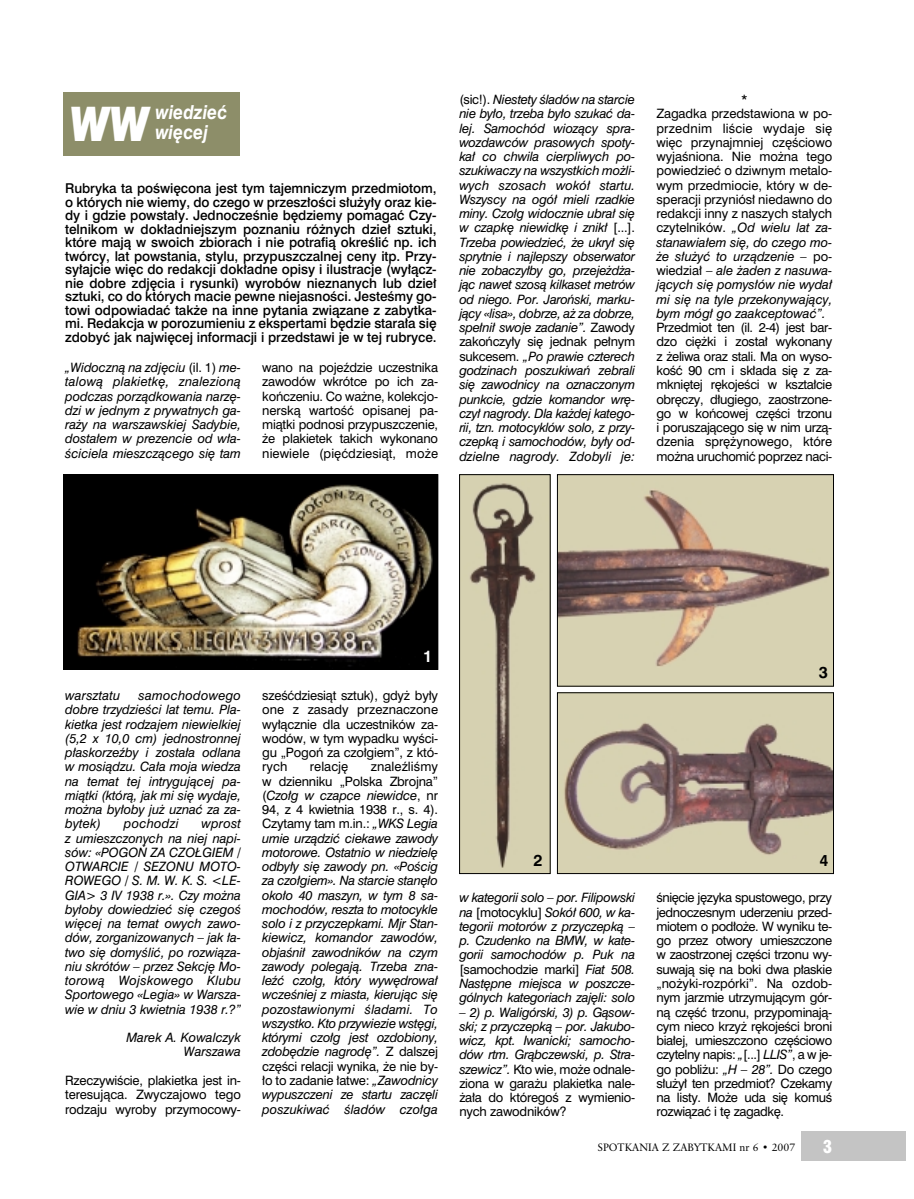
<style>
.page{position:relative;width:914px;height:1199px;background:#fff}
.page>*{position:absolute;margin:0;border:0;box-sizing:border-box;transform-origin:0 0}
.t1{font:italic 59.55px "Swis 721 Blk PL";color:#fff;scale:.7 1}
.t2{font:italic 700 18px/19.5px "Swis 721 PL";color:#fff;scale:.9 1}
.t3{font:16.5px "Swis 721 Blk Cn PL";color:#fff}
.t4{font:700 15px "Swis 721 PL";color:#000}
.t5{font:700 15px "Swis 721 PL";color:#fff}
.t6{font:700 15px "Swis 721 PL";color:#000;scale:.93 1}
.t7{font:12.6px/13.5px "Swis 721 Md PL";letter-spacing:-.005em;color:#000;text-align:justify}
.t8{font:italic 12px/14.2px "Swis 721 PL";letter-spacing:-.005em;color:#000;text-align:justify}
.t9{font:12px/14.2px "Swis 721 PL";letter-spacing:-.005em;color:#000;text-align:justify}
.t10{font:italic 12px "Swis 721 PL";letter-spacing:.015em;color:#000}
.t11{font:10.5px "Class Garmnd PL";color:#000}
.s1{font-style:normal}
.s2{font-style:italic}
</style>
<div class="page">
<div style="left:801px;top:1131px;width:105px;height:30px;background:#c4c4c4"></div>
<div style="left:64px;top:92px;width:176px;height:64px;background:#8d8e69"></div>
<img style="left:66px;top:476px;width:370px;height:191px">
<div style="left:64px;top:474px;width:374px;height:195px;border:1px solid #000"></div>
<img style="left:559px;top:476px;width:272px;height:208px">
<div style="left:557px;top:474px;width:276px;height:212px;border:1px solid #000"></div>
<img style="left:461px;top:476px;width:87px;height:395px">
<div style="left:459px;top:474px;width:91px;height:399px;border:1px solid #000"></div>
<img style="left:559px;top:694px;width:272px;height:177px">
<div style="left:557px;top:692px;width:276px;height:181px;border:1px solid #000"></div>
<h1 class="t1" style="left:71px;top:91px;width:115px">ww</h1>
<h2 class="t2" style="left:155px;top:104px;width:81px">wiedzieć więcej</h2>
<p class="t7" style="left:65px;top:182px;width:373px">Rubryka ta poświęcona jest tym tajemniczym przedmiotom, o których nie wiemy, do czego w przeszłości służyły oraz kie&shy;dy i gdzie powstały. Jednocześnie będziemy pomagać Czy&shy;telnikom w dokładniejszym poznaniu różnych dzieł sztuki, które mają w swoich zbiorach i nie potrafią określić np. ich twórcy, lat powstania, stylu, przypuszczalnej ceny itp. Przy&shy;syłajcie więc do redakcji dokładne opisy i ilustracje (wyłącz&shy;nie dobre zdjęcia i rysunki) wyrobów nieznanych lub dzieł sztuki, co do których macie pewne niejasności. Jesteśmy go&shy;towi odpowiadać także na inne pytania związane z zabytka&shy;mi. Redakcja w porozumieniu z ekspertami będzie starała się zdobyć jak najwięcej informacji i przedstawi je w tej rubryce.</p>
<p class="t8" style="left:65px;top:361px;width:177px">„Widoczną na zdjęciu <span class="s1">(il. 1)</span> me&shy;talową plakietkę, znalezioną podczas porządkowania narzę&shy;dzi w jednym z prywatnych ga&shy;raży na warszawskiej Sadybie, dostałem w prezencie od wła&shy;ściciela mieszczącego się tam</p>
<p class="t9" style="left:262px;top:361px;width:177px">wano na pojeździe uczestnika zawodów wkrótce po ich za&shy;kończeniu. Co ważne, kolekcjo&shy;nerską wartość opisanej pa&shy;miątki podnosi przypuszczenie, że plakietek takich wykonano niewiele (pięćdziesiąt, może</p>
<p class="t8" style="left:459px;top:93px;width:177px"><span class="s1">(sic!).</span> Niestety śladów na starcie nie było, trzeba było szukać da&shy;lej. Samochód wiozący spra&shy;wozdawców prasowych spoty&shy;kał co chwila cierpliwych po&shy;szukiwaczy na wszystkich możli&shy;wych szosach wokół startu.<br>Wszyscy na ogół mieli rzadkie miny. Czołg widocznie ubrał się w czapkę niewidkę i znikł <span class="s1">[...].<br></span>Trzeba powiedzieć, że ukrył się sprytnie i najlepszy obserwator nie zobaczyłby go, przejeżdża&shy;jąc nawet szosą kilkaset metrów od niego. Por. Jaroński, marku&shy;jący «lisa», dobrze, aż za dobrze, spełnił swoje zadanie”. <span class="s1">Zawody zakończyły się jednak pełnym sukcesem.</span> „Po prawie czterech godzinach poszukiwań zebrali się zawodnicy na oznaczonym punkcie, gdzie komandor wrę&shy;czył nagrody. Dla każdej katego&shy;rii, tzn. motocyklów solo, z przy&shy;czepką i samochodów, były od&shy;dzielne nagrody. Zdobyli je:</p>
<p class="t9" style="left:656px;top:93px;width:177px;text-align:center">*<br>Zagadka przedstawiona w po&shy;przednim liście wydaje się więc przynajmniej częściowo wyjaśniona. Nie można tego powiedzieć o dziwnym metalo&shy;wym przedmiocie, który w de&shy;speracji przyniósł niedawno do redakcji inny z naszych stałych czytelników. <span class="s2">„Od wielu lat za&shy;stanawiałem się, do czego mo&shy;że służyć to urządzenie –</span> po&shy;wiedział – <span class="s2">ale żaden z nasuwa&shy;jących się pomysłów nie wydał mi się na tyle przekonywający, bym mógł go zaakceptować”.</span></p>
<p class="t9" style="left:656px;top:321px;width:177px">Przedmiot ten (il. 2-4) jest bar&shy;dzo ciężki i został wykonany z żeliwa oraz stali. Ma on wyso&shy;kość 90 cm i składa się z za&shy;mkniętej rękojeści w kształcie obręczy, długiego, zaostrzone&shy;go w końcowej części trzonu i poruszającego się w nim urzą&shy;dzenia sprężynowego, które można uruchomić poprzez naci-</p>
<p class="t8" style="left:65px;top:689px;width:177px;text-indent:73px">samochodowego dobre trzydzieści lat temu. Pla&shy;kietka jest rodzajem niewielkiej (5,2 x 10,0 cm) jednostronnej płaskorzeźby i została odlana w mosiądzu. Cała moja wiedza na temat tej intrygującej pa&shy;miątki (którą, jak mi się wydaje, można byłoby już uznać za za&shy;bytek)</p>
<p class="t10" style="left:65px;top:690px;width:57px">warsztatu</p>
<p class="t10" style="left:124px;top:818px;width:56px">pochodzi</p>
<p class="t8" style="left:65px;top:817px;width:177px;text-indent:136px">wprost z umieszczonych na niej napi&shy;sów: «POGOŃ ZA CZOŁGIEM / OTWARCIE / SEZONU MOTO-ROWEGO / S. M. W. K. S. &lt;LE-GIA&gt; 3 IV 1938 r.». Czy można byłoby dowiedzieć się czegoś więcej na temat owych zawo&shy;dów, zorganizowanych – jak ła&shy;two się domyślić, po rozwiąza&shy;niu skrótów – przez Sekcję Mo&shy;torową Wojskowego Klubu Sportowego «Legia» w Warsza&shy;wie w dniu 3 kwietnia 1938 r.?”</p>
<p class="t8" style="left:126px;top:1031px;width:116px;text-align:right">Marek A. Kowalczyk<br>Warszawa</p>
<p class="t9" style="left:65px;top:1074px;width:177px">Rzeczywiście, plakietka jest in&shy;teresująca. Zwyczajowo tego rodzaju wyroby przymocowy-</p>
<p class="t5" style="left:423px;top:651px;width:11px">1</p>
<p class="t9" style="left:262px;top:689px;width:177px">sześćdziesiąt sztuk), gdyż były one z zasady przeznaczone wyłącznie dla uczestników za&shy;wodów, w tym wypadku wyści&shy;gu „Pogoń za czołgiem”, z któ&shy;rych</p>
<p class="t8" style="left:262px;top:760px;width:177px;text-indent:108px"><span class="s1">znaleźliśmy w dzienniku „Polska Zbrojna” (</span>Czołg w czapce niewidce<span class="s1">, nr 94, z 4 kwietnia 1938 r., s. 4).<br>Czytamy tam m.in.:</span> „WKS Legia umie urządzić ciekawe zawody motorowe. Ostatnio w niedzielę odbyły się zawody pn. «Pościg za czołgiem». Na starcie stanęło około 40 maszyn, w tym 8 sa&shy;mochodów, reszta to motocykle solo i z przyczepkami. Mjr Stan&shy;kiewicz, komandor zawodów, objaśnił zawodników na czym zawody polegają. Trzeba zna&shy;leźć czołg, który wywędrował wcześniej z miasta, kierując się pozostawionymi śladami. To wszystko. Kto przywiezie wstęgi, którymi czołg jest ozdobiony, zdobędzie nagrodę”. <span class="s1">Z dalszej części relacji wynika, że nie by&shy;ło to zadanie łatwe:</span> „Zawodnicy wypuszczeni ze startu zaczęli poszukiwać śladów czołga</p>
<p class="t9" style="left:310px;top:760px;width:40px">relację</p>
<p class="t4" style="left:818px;top:666px;width:11px">3</p>
<p class="t4" style="left:533px;top:855px;width:11px">2</p>
<p class="t6" style="left:819px;top:855px;width:11px">4</p>
<p class="t8" style="left:459px;top:891px;width:177px">w kategorii solo – por. Filipowski na <span class="s1">[motocyklu]</span> Sokół 600, w ka&shy;tegorii motorów z przyczepką – p. Czudenko na BMW, w kate&shy;gorii samochodów p. Puk na <span class="s1">[samochodzie marki]</span> Fiat 508.<br>Następne miejsca w poszcze&shy;gólnych kategoriach zajęli: solo</p>
<p class="t8" style="left:459px;top:1005px;width:177px">– 2) p. Waligórski, 3) p. Gąsow&shy;ski; z przyczepką – por. Jakubo&shy;wicz, kpt. Iwanicki; samocho&shy;dów rtm. Grąbczewski, p. Stra&shy;szewicz”. <span class="s1">Kto wie, może odnale&shy;ziona w garażu plakietka nale&shy;żała do któregoś z wymienio&shy;nych zawodników?</span></p>
<p class="t9" style="left:656px;top:891px;width:177px">śnięcie języka spustowego, przy jednoczesnym uderzeniu przed&shy;miotem o podłoże. W wyniku te&shy;go przez otwory umieszczone w zaostrzonej części trzonu wy&shy;suwają się na boki dwa płaskie „nożyki-rozpórki”. Na ozdob&shy;nym jarzmie utrzymującym gór&shy;ną część trzonu, przypominają&shy;cym nieco krzyż rękojeści broni białej, umieszczono częściowo czytelny napis: <span class="s2">„</span>[...] <span class="s2">LLIS”</span>, a w je&shy;go pobliżu: <span class="s2">„H – 28”.</span> Do czego służył ten przedmiot? Czekamy na listy. Może uda się komuś rozwiązać i tę zagadkę.</p>
<p class="t11" style="left:597px;top:1143px;width:199px">SPOTKANIA Z ZABYTKAMI nr 6 • 2007</p>
<h3 class="t3" style="left:822px;top:1140px;width:11px">3</h3>
</div>
